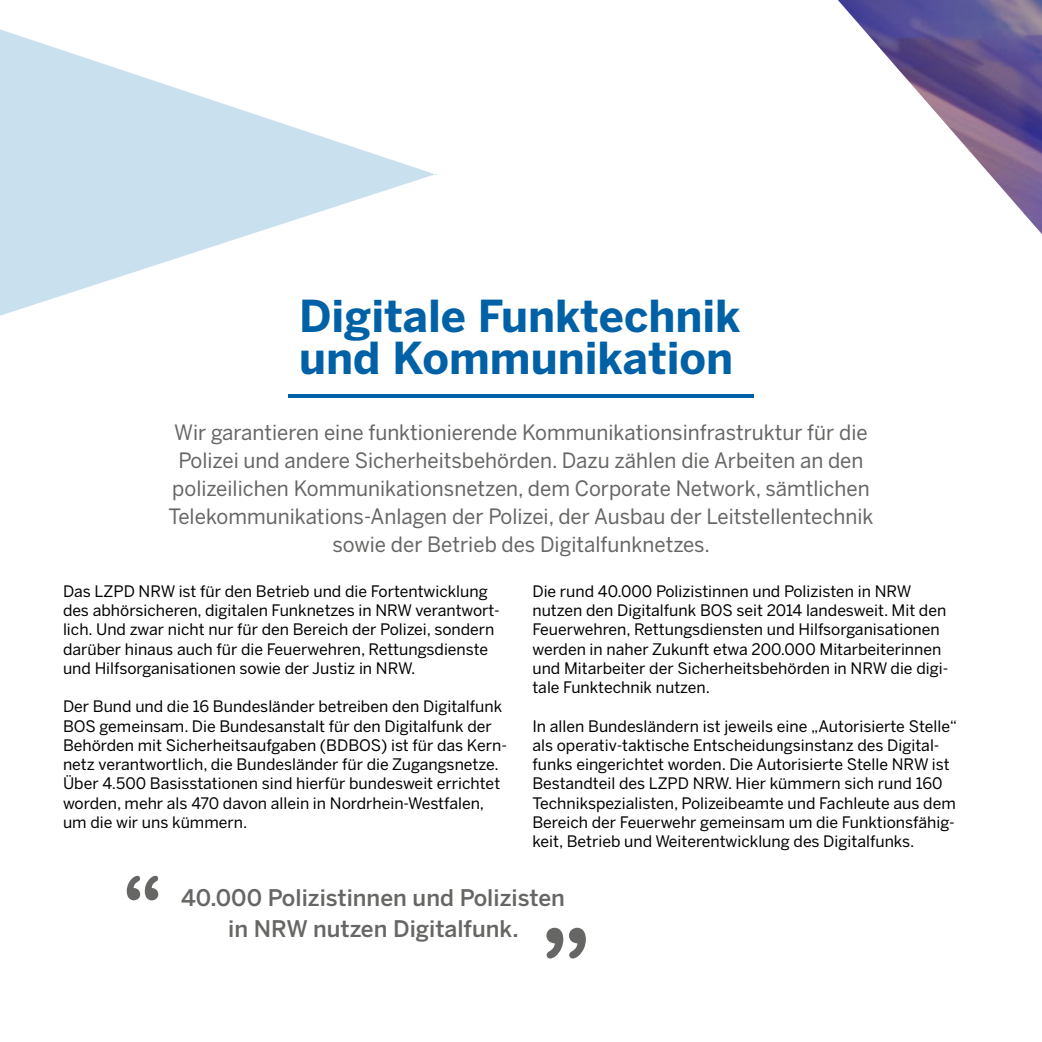
<style>
.page{position:relative;width:1042px;height:1042px;background:#fff}
.page>*{position:absolute;margin:0;border:0;box-sizing:border-box;transform-origin:0 0}
.t1{font:105px "Arial Rounded MT Bold";color:#666665}
.t2{font:84px "Arial Rounded MT Bold";color:#666665}
.t3{font:700 43.75px/42px "Benton Sans";color:#0061a7}
.t4{font:500 22.75px "Benton Sans";color:#666665}
.t5{font:21px/28px "Benton Sans";color:#666665;text-align:center}
.t6{font:15.75px/19.2px "Benton Sans";color:#000}
</style>
<div class="page">
<img style="left:838px;top:0;width:204px;height:234px">
<svg style="left:0;top:29px;width:437px;height:287px"></svg>
<hr style="left:288px;top:394px;width:466px;height:4px;background:#0061a7">
<h3 class="t3" style="left:299px;top:295px;width:443px">Digitale Funktechnik und Kommunikation</h3>
<p class="t5" style="left:168px;top:418px;width:706px">Wir garantieren eine funktionierende Kommunikationsinfrastruktur für die Polizei und andere Sicherheitsbehörden. Dazu zählen die Arbeiten an den polizeilichen Kommunikationsnetzen, dem Corporate Network, sämtlichen Telekommunikations-Anlagen der Polizei, der Ausbau der Leitstellentechnik sowie der Betrieb des Digitalfunknetzes.</p>
<p class="t6" style="left:63px;top:581px;width:438px">Das LZPD NRW ist für den Betrieb und die Fortentwicklung des abhörsicheren, digitalen Funknetzes in NRW verantwort&shy;lich. Und zwar nicht nur für den Bereich der Polizei, sondern darüber hinaus auch für die Feuerwehren, Rettungsdienste und Hilfsorganisationen sowie der Justiz in NRW.</p>
<p class="t6" style="left:63px;top:697px;width:445px">Der Bund und die 16 Bundesländer betreiben den Digitalfunk BOS gemeinsam. Die Bundesanstalt für den Digitalfunk der Behörden mit Sicherheitsaufgaben (BDBOS) ist für das Kern&shy;netz verantwortlich, die Bundesländer für die Zugangsnetze.<br>Über 4.500 Basisstationen sind hierfür bundesweit errichtet worden, mehr als 470 davon allein in Nordrhein-Westfalen, um die wir uns kümmern.</p>
<p class="t6" style="left:532px;top:581px;width:417px">Die rund 40.000 Polizistinnen und Polizisten in NRW nutzen den Digitalfunk BOS seit 2014 landesweit. Mit den Feuerwehren, Rettungsdiensten und Hilfsorganisationen werden in naher Zukunft etwa 200.000 Mitarbeiterinnen und Mitarbeiter der Sicherheitsbehörden in NRW die digi&shy;tale Funktechnik nutzen.</p>
<p class="t6" style="left:532px;top:716px;width:426px">In allen Bundesländern ist jeweils eine „Autorisierte Stelle“ als operativ-taktische Entscheidungsinstanz des Digital&shy;funks eingerichtet worden. Die Autorisierte Stelle NRW ist Bestandteil des LZPD NRW. Hier kümmern sich rund 160<br>Technikspezialisten, Polizeibeamte und Fachleute aus dem Bereich der Feuerwehr gemeinsam um die Funktionsfähig&shy;keit, Betrieb und Weiterentwicklung des Digitalfunks.</p>
<h2 class="t2" style="left:123px;top:857px;width:40px">“</h2>
<h3 class="t4" style="left:181px;top:884px;width:385px">40.000 Polizistinnen und Polizisten</h3>
<h3 class="t4" style="left:228px;top:915px;width:292px">in NRW nutzen Digitalfunk.</h3>
<h1 class="t1" style="left:542px;top:842px;width:50px">„</h1>
</div>
